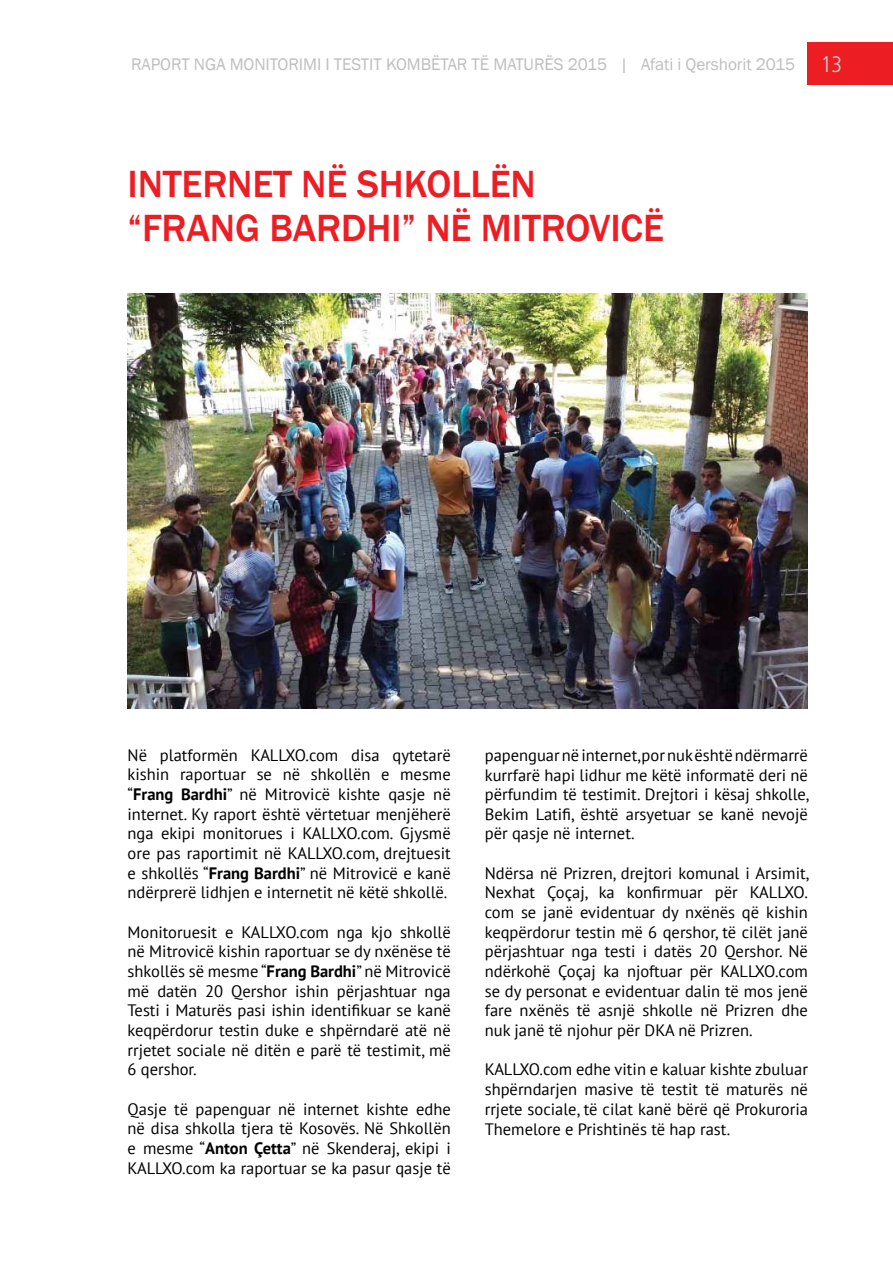
<style>
.page{position:relative;width:893px;height:1263px;background:#fff}
.page>*{position:absolute;margin:0;border:0;box-sizing:border-box;transform-origin:0 0}
.t1{font:500 39px/43.5px "Franklin Gothic";letter-spacing:-.005em;color:#ed1d24}
.t2{font:17.25px "Franklin Gothic";letter-spacing:-.005em;color:#bcbec0}
.t3{font:16.5px/19.6px "PT Sans";color:#000;text-align:justify}
.s1{font-family:"Frutiger";font-weight:300;font-stretch:condensed;font-size:22.5px;color:#d1d3d4}
.s2{font-weight:700}
</style>
<div class="page">
<div style="left:808px;top:43px;width:85px;height:42px;background:#ed1d24"></div>
<img style="left:128px;top:293px;width:680px;height:415px">
<p class="t2" style="left:131px;top:53px;width:713px">RAPORT NGA MONITOR IMI I TESTIT KOMBËTAR TË MATUR ËS 2015 | AFATI I QERSHORIT 2015 <span class="s1">13</span></p>
<h1 class="t1" style="left:128px;top:163px;width:538px">INTERNET NË SHKOLLËN “FRANG BARDHI” NË MITROVICË</h1>
<p class="t3" style="left:128px;top:745px;width:325px">Në platformën KALLXO.com disa qytetarë kishin raportuar se në shkollën e mesme “<span class="s2">Frang Bardhi</span>” në Mitrovicë kishte qasje në internet. Ky raport është vërtetuar menjëherë nga ekipi monitorues i KALLXO.com. Gjysmë ore pas raportimit në KALLXO.com, drejtuesit e shkollës “<span class="s2">Frang Bardhi</span>” në Mitrovicë e kanë ndërprerë lidhjen e internetit në këtë shkollë.</p>
<p class="t3" style="left:128px;top:922px;width:325px">Monitoruesit e KALLXO.com nga kjo shkollë në Mitrovicë kishin raportuar se dy nxënëse të shkollës së mesme “<span class="s2">Frang Bardhi</span>” në Mitrovicë më datën 20 Qershor ishin përjashtuar nga Testi i Maturës pasi ishin identifikuar se kanë keqpërdorur testin duke e shpërndarë atë në rrjetet sociale në ditën e parë të testimit, më 6 qershor.</p>
<p class="t3" style="left:128px;top:1098px;width:325px">Qasje të papenguar në internet kishte edhe në disa shkolla tjera të Kosovës. Në Shkollën e mesme “<span class="s2">Anton Çetta</span>” në Skenderaj, ekipi i KALLXO.com ka raportuar se ka pasur qasje të</p>
<p class="t3" style="left:485px;top:745px;width:326px">papenguar në internet,por nuk është ndërmarrë kurrfarë hapi lidhur me këtë informatë deri në përfundim të testimit. Drejtori i kësaj shkolle, Bekim Latifi, është arsyetuar se kanë nevojë për qasje në internet.</p>
<p class="t3" style="left:485px;top:863px;width:326px">Ndërsa në Prizren, drejtori komunal i Arsimit, Nexhat Çoçaj, ka konfirmuar për KALLXO. com se janë evidentuar dy nxënës që kishin keqpërdorur testin më 6 qershor, të cilët janë përjashtuar nga testi i datës 20 Qershor. Në ndërkohë Çoçaj ka njoftuar për KALLXO.com se dy personat e evidentuar dalin të mos jenë fare nxënës të asnjë shkolle në Prizren dhe nuk janë të njohur për DKA në Prizren.</p>
<p class="t3" style="left:485px;top:1059px;width:325px">KALLXO.com edhe vitin e kaluar kishte zbuluar shpërndarjen masive të testit të maturës në rrjete sociale, të cilat kanë bërë që Prokuroria Themelore e Prishtinës të hap rast.</p>
</div>
